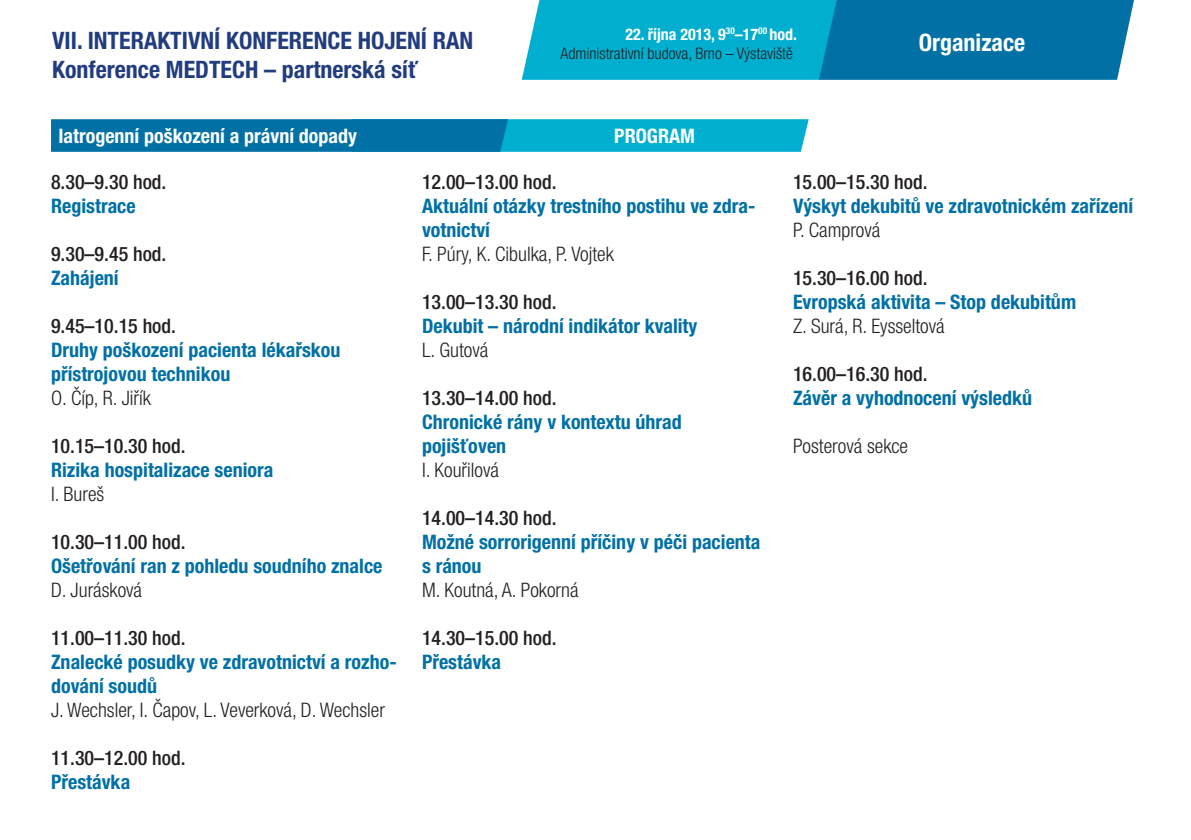
<style>
.page{position:relative;width:1191px;height:840px;background:#fff}
.page>*{position:absolute;margin:0;border:0;box-sizing:border-box;transform-origin:0 0}
.t1{font:700 condensed 24px "Helvetica Neue LT Pro";color:#213c7f}
.t2{font:700 condensed 24px "Helvetica Neue LT Pro";color:#fff}
.t3{font:700 condensed 20px/24px "Helvetica Neue LT Pro";color:#0070a5}
.t4{font:500 condensed 20px "Helvetica Neue LT Pro";color:#231f20}
.t5{font:300 condensed 20px "Helvetica Neue LT Pro";color:#231f20}
.t6{font:700 condensed 20px "Helvetica Neue LT Pro";color:#fff}
.t7{font:300 condensed 16px/19.2px "Helvetica Neue LT Pro";color:#231f20;text-align:right}
.s1{font-weight:700;color:#fff}
</style>
<div class="page">
<svg style="left:522px;top:0;width:612px;height:80px;background:#0893bc"></svg>
<svg style="left:51px;top:119px;width:757px;height:33px;background:#038ab6"></svg>
<p class="t1" style="left:52px;top:26px;width:423px">VII. INTERAKTIVNÍ KONFERENCE HOJENÍ RAN</p>
<p class="t2" style="left:918px;top:27px;width:108px">Organizace</p>
<p class="t1" style="left:52px;top:55px;width:367px">Konference MEDTECH – partnerská síť</p>
<p class="t7" style="left:560px;top:24px;width:238px"><span class="s1">22. října 2013, 9</span><sup>30</sup><span class="s1">–17</span><sup>00</sup> <span class="s1">hod.<br></span>Administrativní budova, Brno – Výstaviště</p>
<p class="t6" style="left:58px;top:123px;width:300px">Iatrogenní poškození a právní dopady</p>
<p class="t6" style="left:614px;top:124px;width:82px">PROGRAM</p>
<p class="t4" style="left:51px;top:170px;width:117px">8.30–9.30 hod.</p>
<p class="t3" style="left:51px;top:193px;width:86px">Registrace</p>
<p class="t4" style="left:51px;top:242px;width:117px">9.30–9.45 hod.</p>
<p class="t3" style="left:51px;top:265px;width:69px">Zahájení</p>
<p class="t4" style="left:51px;top:314px;width:126px">9.45–10.15 hod.</p>
<p class="t3" style="left:51px;top:337px;width:291px">Druhy poškození pacienta lékařskou přístrojovou technikou</p>
<p class="t5" style="left:51px;top:386px;width:101px">O. Číp, R. Jiřík</p>
<p class="t4" style="left:51px;top:434px;width:136px">10.15–10.30 hod.</p>
<p class="t3" style="left:51px;top:457px;width:224px">Rizika hospitalizace seniora</p>
<p class="t5" style="left:51px;top:482px;width:55px">I. Bureš</p>
<p class="t4" style="left:51px;top:530px;width:136px">10.30–11.00 hod.</p>
<p class="t3" style="left:51px;top:553px;width:333px">Ošetřování ran z pohledu soudního znalce</p>
<p class="t5" style="left:51px;top:578px;width:93px">D. Jurásková</p>
<p class="t4" style="left:51px;top:626px;width:136px">11.00–11.30 hod.</p>
<p class="t3" style="left:51px;top:649px;width:347px">Znalecké posudky ve zdravotnictví a rozho&shy;dování soudů</p>
<p class="t5" style="left:51px;top:698px;width:335px">J. Wechsler, I. Čapov, L. Veverková, D. Wechsler</p>
<p class="t4" style="left:51px;top:746px;width:136px">11.30–12.00 hod.</p>
<p class="t3" style="left:51px;top:769px;width:81px">Přestávka</p>
<p class="t4" style="left:422px;top:170px;width:136px">12.00–13.00 hod.</p>
<p class="t3" style="left:422px;top:193px;width:335px">Aktuální otázky trestního postihu ve zdra&shy;votnictví</p>
<p class="t5" style="left:422px;top:242px;width:193px">F. Púry, K. Cibulka, P. Vojtek</p>
<p class="t4" style="left:422px;top:290px;width:136px">13.00–13.30 hod.</p>
<p class="t3" style="left:422px;top:313px;width:277px">Dekubit – národní indikátor kvality</p>
<p class="t5" style="left:422px;top:338px;width:68px">L. Gutová</p>
<p class="t4" style="left:422px;top:386px;width:136px">13.30–14.00 hod.</p>
<p class="t3" style="left:422px;top:409px;width:261px">Chronické rány v kontextu úhrad pojišťoven</p>
<p class="t5" style="left:422px;top:458px;width:78px">I. Kouřilová</p>
<p class="t4" style="left:422px;top:506px;width:136px">14.00–14.30 hod.</p>
<p class="t3" style="left:422px;top:529px;width:340px">Možné sorrorigenní příčiny v péči pacienta s ránou</p>
<p class="t5" style="left:422px;top:578px;width:158px">M. Koutná, A. Pokorná</p>
<p class="t4" style="left:422px;top:626px;width:136px">14.30–15.00 hod.</p>
<p class="t3" style="left:422px;top:649px;width:81px">Přestávka</p>
<p class="t4" style="left:793px;top:170px;width:136px">15.00–15.30 hod.</p>
<p class="t3" style="left:793px;top:193px;width:342px">Výskyt dekubitů ve zdravotnickém zařízení</p>
<p class="t5" style="left:793px;top:218px;width:89px">P. Camprová</p>
<p class="t4" style="left:793px;top:266px;width:136px">15.30–16.00 hod.</p>
<p class="t3" style="left:793px;top:289px;width:285px">Evropská aktivita – Stop dekubitům</p>
<p class="t5" style="left:793px;top:314px;width:153px">Z. Surá, R. Eysseltová</p>
<p class="t4" style="left:793px;top:362px;width:136px">16.00–16.30 hod.</p>
<p class="t3" style="left:793px;top:385px;width:241px">Závěr a vyhodnocení výsledků</p>
<p class="t5" style="left:793px;top:434px;width:117px">Posterová sekce</p>
</div>
